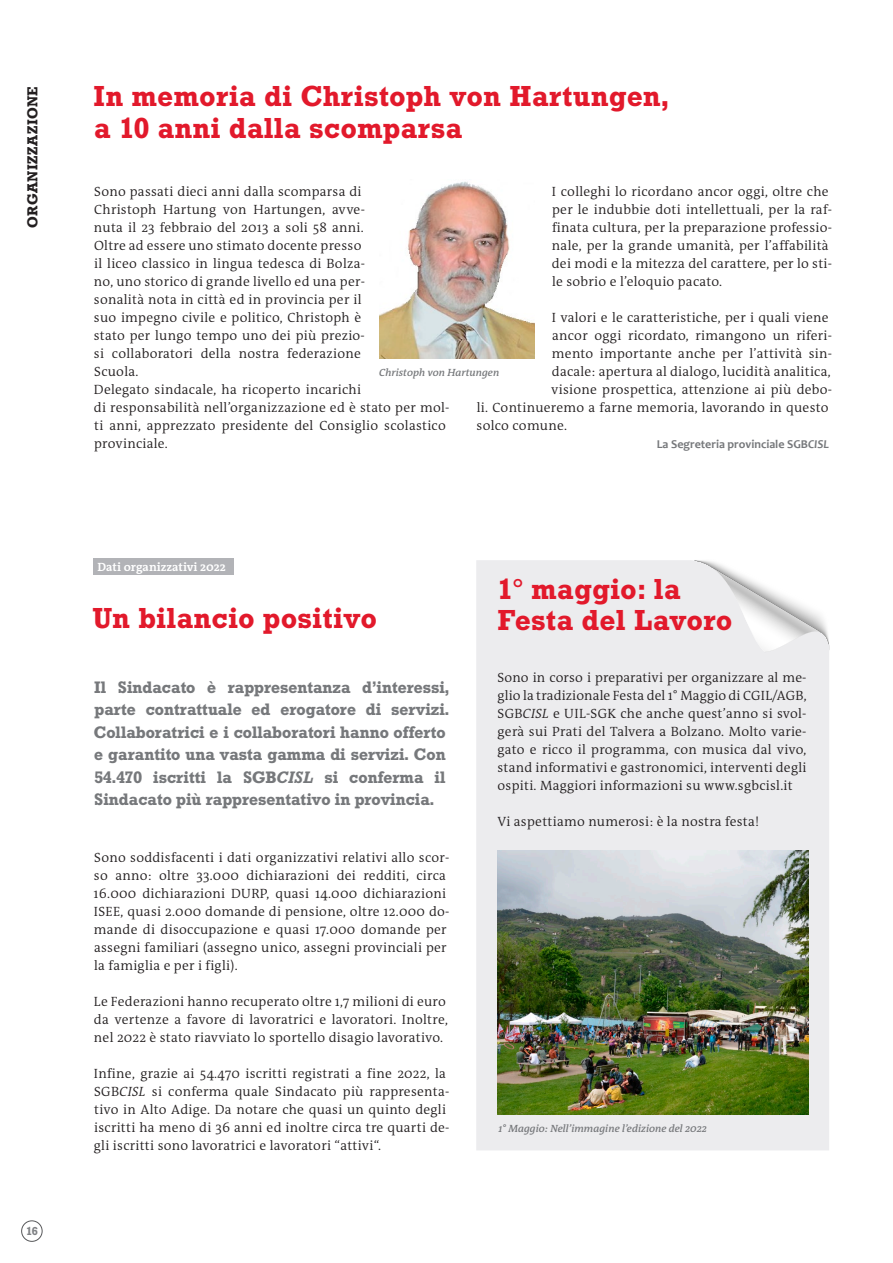
<style>
.page{position:relative;width:893px;height:1263px;background:#fff}
.page>*{position:absolute;margin:0;border:0;box-sizing:border-box;transform-origin:0 0}
.t1{font:500 30px/31.5px "Roctus TOT";letter-spacing:.02em;color:#e2192b}
.t2{font:500 17.25px/22.5px "Roctus TOT";color:#76787b}
.t3{font:500 15px "Roctus TOT";letter-spacing:.03em;color:#231f20}
.t4{font:300 13.5px/18px "The Antiqua B W4";letter-spacing:.02em;color:#231f20}
.t5{font:700 12px "Candara";color:#76787b}
.t6{font:700 12px "The Antiqua B W7";color:#fff}
.t7{font:500 12px "Roctus TOT";color:#808285}
.t8{font:italic 600 10.5px "The Antiqua B W6";color:#76787b}
.s1{font-style:italic}
</style>
<div class="page">
<img style="left:379px;top:182px;width:155px;height:176px">
<div style="left:476px;top:560px;width:353px;height:590px;background:#ececee"></div>
<svg style="left:694px;top:560px;width:135px;height:98px"></svg>
<img style="left:498px;top:851px;width:310px;height:263px">
<div style="left:21px;top:1220px;width:22px;height:22px;border:1px solid #57585a;border-radius:50%"></div>
<div style="left:94px;top:558px;width:140px;height:16px;background:#b2b3b7"></div>
<p class="t3" style="left:24px;top:228px;width:143px;rotate:-90deg">ORGANIZZAZIONE</p>
<p class="t7" style="left:26px;top:1224px;width:13px">16</p>
<h1 class="t1" style="left:94px;top:81px;width:577px">In memoria di Christoph von Hartungen, a 10 anni dalla scomparsa</h1>
<p class="t4" style="left:94px;top:183px;width:357px">Sono passati dieci anni dalla scomparsa di<br>Christoph Hartung von Hartungen, avve-<br>nuta il 23 febbraio del 2013 a soli 58 anni.<br>Oltre ad essere uno stimato docente presso<br>il liceo classico in lingua tedesca di Bolza-<br>no, uno storico di grande livello ed una per-<br>sonalità nota in città ed in provincia per il<br>suo impegno civile e politico, Christoph è<br>stato per lungo tempo uno dei più prezio-<br>si collaboratori della nostra federazione<br>Scuola.<br>Delegato sindacale, ha ricoperto incarichi<br>di responsabilità nell’organizzazione ed è stato per mol&shy;ti anni, apprezzato presidente del Consiglio scolastico provinciale.</p>
<p class="t4" style="left:552px;top:183px;width:282px">I colleghi lo ricordano ancor oggi, oltre che per le indubbie doti intellettuali, per la raf&shy;finata cultura, per la preparazione professio&shy;nale, per la grande umanità, per l’affabilità dei modi e la mitezza del carattere, per lo sti&shy;le sobrio e l’eloquio pacato.</p>
<p class="t4" style="left:552px;top:309px;width:278px">I valori e le caratteristiche, per i quali viene</p>
<p class="t4" style="left:552px;top:327px;width:281px">ancor oggi ricordato, rimangono un riferi-</p>
<p class="t4" style="left:552px;top:345px;width:282px">mento importante anche per l’attività sin-</p>
<p class="t4" style="left:552px;top:363px;width:280px">dacale: apertura al dialogo, lucidità analitica,</p>
<p class="t4" style="left:551px;top:381px;width:282px">visione prospettica, attenzione ai più debo-</p>
<p class="t4" style="left:477px;top:399px;width:353px">li. Continueremo a farne memoria, lavorando in questo</p>
<p class="t4" style="left:477px;top:417px;width:92px">solco comune.</p>
<p class="t5" style="left:657px;top:437px;width:174px">La Segreteria provinciale SGB<span class="s1">CISL</span></p>
<p class="t8" style="left:379px;top:366px;width:122px">Christoph von Hartungen</p>
<p class="t6" style="left:98px;top:559px;width:130px">Dati organizzativi 2022</p>
<h1 class="t1" style="left:93px;top:602px;width:286px">Un bilancio positivo</h1>
<p class="t2" style="left:94px;top:676px;width:357px">Il Sindacato è rappresentanza d’interessi, parte contrattuale ed erogatore di servizi.<br>Collaboratrici e i collaboratori hanno offerto e garantito una vasta gamma di servizi. Con 54.470 iscritti la SGB<span class="s1">CISL</span> si conferma il Sindacato più rappresentativo in provincia.</p>
<p class="t4" style="left:94px;top:849px;width:357px">Sono soddisfacenti i dati organizzativi relativi allo scor&shy;so anno: oltre 33.000 dichiarazioni dei redditi, circa 16.000 dichiarazioni DURP, quasi 14.000 dichiarazioni ISEE, quasi 2.000 domande di pensione, oltre 12.000 do&shy;mande di disoccupazione e quasi 17.000 domande per assegni familiari (assegno unico, assegni provinciali per la famiglia e per i figli).</p>
<p class="t4" style="left:94px;top:993px;width:356px">Le Federazioni hanno recuperato oltre 1,7 milioni di euro da vertenze a favore di lavoratrici e lavoratori. Inoltre, nel 2022 è stato riavviato lo sportello disagio lavorativo.</p>
<p class="t4" style="left:94px;top:1065px;width:357px">Infine, grazie ai 54.470 iscritti registrati a fine 2022, la SGB<span class="s1">CISL</span> si conferma quale Sindacato più rappresenta&shy;tivo in Alto Adige. Da notare che quasi un quinto degli iscritti ha meno di 36 anni ed inoltre circa tre quarti de&shy;gli iscritti sono lavoratrici e lavoratori “attivi“.</p>
<h1 class="t1" style="left:497px;top:573px;width:236px">1° maggio: la<br>Festa del Lavoro</h1>
<p class="t4" style="left:497px;top:669px;width:311px;text-align:justify">Sono in corso i preparativi per organizzare al me&shy;glio la tradizionale Festa del 1° Maggio di CGIL/AGB, SGB<span class="s1">CISL</span> e UIL-SGK che anche quest’anno si svol&shy;gerà sui Prati del Talvera a Bolzano. Molto varie&shy;gato e ricco il programma, con musica dal vivo, stand informativi e gastronomici, interventi degli ospiti. Maggiori informazioni su www.sgbcisl.it</p>
<p class="t4" style="left:497px;top:813px;width:263px">Vi aspettiamo numerosi: è la nostra festa!</p>
<p class="t8" style="left:498px;top:1122px;width:210px">1° Maggio: Nell’immagine l’edizione del 2022</p>
</div>
